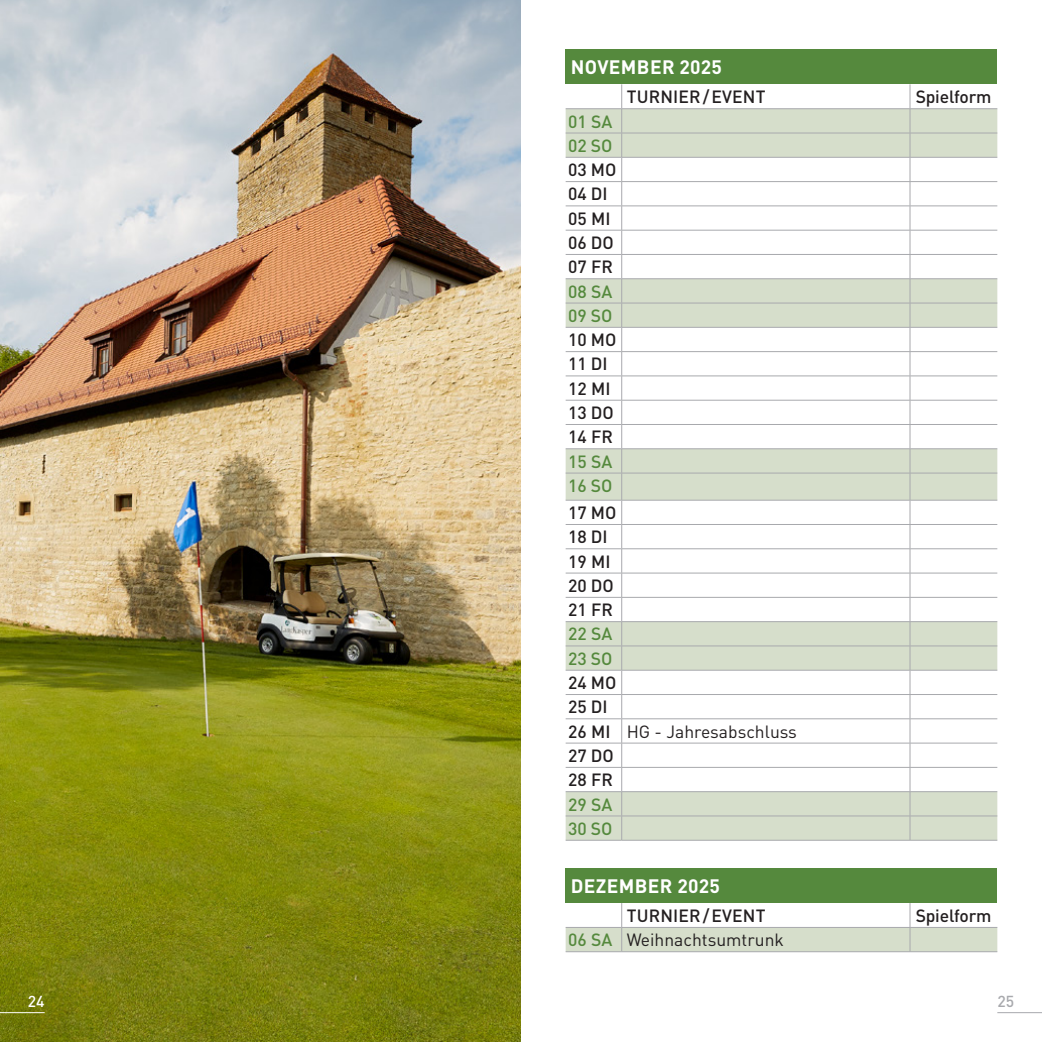
<style>
.page{position:relative;width:1042px;height:1042px;background:#fff}
.page>*{position:absolute;margin:0;border:0;box-sizing:border-box;transform-origin:0 0}
.t1{font:700 19.25px "DIN Pro";letter-spacing:.02em;color:#fff}
.t2{font:500 17.5px "DIN Pro";color:#231f20}
.t3{font:500 17.5px "DIN Pro";color:#55893d}
.t4{font:17.5px "DIN Pro";color:#231f20}
.t5{font:500 17.5px "DIN Pro";color:#231f20}
.t6{font:500 15.75px "DIN Pro";color:#fff}
.t7{font:500 15.75px "DIN Pro";color:#a8a9ad}
</style>
<div class="page">
<img style="left:0;top:0;width:521px;height:1042px">
<hr style="left:997px;top:1012px;width:45px;height:1px;background:#a8a9ad">
<hr style="left:0;top:1012px;width:45px;height:1px;background:#fff">
<div style="left:566px;top:50px;width:431px;height:34px;background:#55893d"></div>
<svg style="left:622px;top:109px;width:375px;height:731px;fill:#d6decb"></svg>
<svg style="left:622px;top:158px;width:375px;height:23px"></svg>
<svg style="left:622px;top:182px;width:375px;height:536px"></svg>
<hr style="left:622px;top:133px;width:288px;height:1px;background:#a8a9ad">
<hr style="left:910px;top:133px;width:87px;height:1px;background:#a8a9ad">
<hr style="left:622px;top:303px;width:288px;height:1px;background:#a8a9ad">
<hr style="left:910px;top:303px;width:87px;height:1px;background:#a8a9ad">
<hr style="left:622px;top:473px;width:288px;height:1px;background:#a8a9ad">
<hr style="left:910px;top:473px;width:87px;height:1px;background:#a8a9ad">
<hr style="left:622px;top:645px;width:288px;height:1px;background:#a8a9ad">
<hr style="left:910px;top:645px;width:87px;height:1px;background:#a8a9ad">
<hr style="left:622px;top:815px;width:288px;height:1px;background:#a8a9ad">
<hr style="left:910px;top:815px;width:87px;height:1px;background:#a8a9ad">
<hr style="left:622px;top:108px;width:288px;height:1px;background:#a8a9ad">
<hr style="left:910px;top:108px;width:87px;height:1px;background:#a8a9ad">
<hr style="left:622px;top:278px;width:288px;height:1px;background:#a8a9ad">
<hr style="left:910px;top:278px;width:87px;height:1px;background:#a8a9ad">
<hr style="left:622px;top:448px;width:288px;height:1px;background:#a8a9ad">
<hr style="left:910px;top:448px;width:87px;height:1px;background:#a8a9ad">
<hr style="left:622px;top:621px;width:288px;height:1px;background:#a8a9ad">
<hr style="left:910px;top:621px;width:87px;height:1px;background:#a8a9ad">
<hr style="left:622px;top:791px;width:288px;height:1px;background:#a8a9ad">
<hr style="left:910px;top:791px;width:87px;height:1px;background:#a8a9ad">
<hr style="left:622px;top:206px;width:288px;height:1px;background:#a8a9ad">
<hr style="left:910px;top:206px;width:87px;height:1px;background:#a8a9ad">
<hr style="left:622px;top:376px;width:288px;height:1px;background:#a8a9ad">
<hr style="left:910px;top:376px;width:87px;height:1px;background:#a8a9ad">
<hr style="left:622px;top:548px;width:288px;height:1px;background:#a8a9ad">
<hr style="left:910px;top:548px;width:87px;height:1px;background:#a8a9ad">
<hr style="left:622px;top:718px;width:288px;height:1px;background:#a8a9ad">
<hr style="left:910px;top:718px;width:87px;height:1px;background:#a8a9ad">
<hr style="left:622px;top:230px;width:288px;height:1px;background:#a8a9ad">
<hr style="left:910px;top:230px;width:87px;height:1px;background:#a8a9ad">
<hr style="left:622px;top:254px;width:288px;height:1px;background:#a8a9ad">
<hr style="left:910px;top:254px;width:87px;height:1px;background:#a8a9ad">
<hr style="left:622px;top:400px;width:288px;height:1px;background:#a8a9ad">
<hr style="left:910px;top:400px;width:87px;height:1px;background:#a8a9ad">
<hr style="left:622px;top:424px;width:288px;height:1px;background:#a8a9ad">
<hr style="left:910px;top:424px;width:87px;height:1px;background:#a8a9ad">
<hr style="left:622px;top:573px;width:288px;height:1px;background:#a8a9ad">
<hr style="left:910px;top:573px;width:87px;height:1px;background:#a8a9ad">
<hr style="left:622px;top:597px;width:288px;height:1px;background:#a8a9ad">
<hr style="left:910px;top:597px;width:87px;height:1px;background:#a8a9ad">
<hr style="left:622px;top:743px;width:288px;height:1px;background:#a8a9ad">
<hr style="left:910px;top:743px;width:87px;height:1px;background:#a8a9ad">
<hr style="left:622px;top:767px;width:288px;height:1px;background:#a8a9ad">
<hr style="left:910px;top:767px;width:87px;height:1px;background:#a8a9ad">
<hr style="left:622px;top:181px;width:288px;height:1px;background:#a8a9ad">
<hr style="left:910px;top:181px;width:87px;height:1px;background:#a8a9ad">
<hr style="left:622px;top:351px;width:288px;height:1px;background:#a8a9ad">
<hr style="left:910px;top:351px;width:87px;height:1px;background:#a8a9ad">
<hr style="left:622px;top:500px;width:288px;height:1px;background:#a8a9ad">
<hr style="left:910px;top:500px;width:87px;height:1px;background:#a8a9ad">
<hr style="left:622px;top:524px;width:288px;height:1px;background:#a8a9ad">
<hr style="left:910px;top:524px;width:87px;height:1px;background:#a8a9ad">
<hr style="left:622px;top:670px;width:288px;height:1px;background:#a8a9ad">
<hr style="left:910px;top:670px;width:87px;height:1px;background:#a8a9ad">
<hr style="left:622px;top:694px;width:288px;height:1px;background:#a8a9ad">
<hr style="left:910px;top:694px;width:87px;height:1px;background:#a8a9ad">
<hr style="left:566px;top:840px;width:56px;height:1px;background:#a8a9ad">
<hr style="left:622px;top:840px;width:288px;height:1px;background:#a8a9ad">
<hr style="left:910px;top:840px;width:87px;height:1px;background:#a8a9ad">
<hr style="left:622px;top:157px;width:288px;height:1px;background:#a8a9ad">
<hr style="left:910px;top:157px;width:87px;height:1px;background:#a8a9ad">
<hr style="left:622px;top:327px;width:288px;height:1px;background:#a8a9ad">
<hr style="left:910px;top:327px;width:87px;height:1px;background:#a8a9ad">
<svg style="left:566px;top:84px;width:56px;height:756px"></svg>
<svg style="left:909px;top:84px;width:1px;height:756px"></svg>
<div style="left:566px;top:868px;width:431px;height:35px;background:#55893d"></div>
<hr style="left:622px;top:951px;width:288px;height:1px;background:#a8a9ad">
<hr style="left:910px;top:951px;width:87px;height:1px;background:#a8a9ad">
<hr style="left:566px;top:951px;width:56px;height:1px;background:#a8a9ad">
<svg style="left:566px;top:903px;width:431px;height:48px"></svg>
<p class="t1" style="left:571px;top:54px;width:153px">NOVEMBER 2025</p>
<p class="t2" style="left:627px;top:85px;width:140px">TURNIER/EVENT</p>
<p class="t2" style="left:915px;top:85px;width:77px">Spielform</p>
<p class="t3" style="left:568px;top:109px;width:46px">01 SA</p>
<p class="t3" style="left:568px;top:134px;width:46px">02 SO</p>
<p class="t2" style="left:568px;top:158px;width:50px">03 MO</p>
<p class="t2" style="left:568px;top:182px;width:41px">04 DI</p>
<p class="t2" style="left:568px;top:206px;width:44px">05 MI</p>
<p class="t5" style="left:568px;top:231px;width:47px">06 DO</p>
<p class="t2" style="left:568px;top:255px;width:46px">07 FR</p>
<p class="t3" style="left:568px;top:279px;width:46px">08 SA</p>
<p class="t3" style="left:568px;top:304px;width:46px">09 SO</p>
<p class="t2" style="left:568px;top:328px;width:50px">10 MO</p>
<p class="t2" style="left:568px;top:352px;width:41px">11 DI</p>
<p class="t2" style="left:568px;top:376px;width:44px">12 MI</p>
<p class="t5" style="left:568px;top:401px;width:47px">13 DO</p>
<p class="t2" style="left:568px;top:425px;width:46px">14 FR</p>
<p class="t3" style="left:568px;top:449px;width:46px">15 SA</p>
<p class="t3" style="left:568px;top:474px;width:46px">16 SO</p>
<p class="t2" style="left:568px;top:501px;width:50px">17 MO</p>
<p class="t2" style="left:568px;top:525px;width:41px">18 DI</p>
<p class="t2" style="left:568px;top:549px;width:44px">19 MI</p>
<p class="t5" style="left:568px;top:574px;width:47px">20 DO</p>
<p class="t2" style="left:568px;top:598px;width:46px">21 FR</p>
<p class="t3" style="left:568px;top:622px;width:46px">22 SA</p>
<p class="t3" style="left:568px;top:646px;width:46px">23 SO</p>
<p class="t2" style="left:568px;top:671px;width:50px">24 MO</p>
<p class="t2" style="left:568px;top:695px;width:41px">25 DI</p>
<p class="t2" style="left:568px;top:719px;width:44px">26 MI</p>
<p class="t4" style="left:627px;top:719px;width:172px">HG - Jahresabschluss</p>
<p class="t5" style="left:568px;top:744px;width:47px">27 DO</p>
<p class="t2" style="left:568px;top:768px;width:46px">28 FR</p>
<p class="t3" style="left:568px;top:792px;width:46px">29 SA</p>
<p class="t3" style="left:568px;top:816px;width:46px">30 SO</p>
<p class="t1" style="left:571px;top:873px;width:151px">DEZEMBER 2025</p>
<p class="t2" style="left:627px;top:903px;width:140px">TURNIER/EVENT</p>
<p class="t2" style="left:915px;top:903px;width:77px">Spielform</p>
<p class="t3" style="left:568px;top:928px;width:46px">06 SA</p>
<p class="t4" style="left:627px;top:928px;width:159px">Weihnachtsumtrunk</p>
<p class="t6" style="left:28px;top:991px;width:18px">24</p>
<p class="t7" style="left:997px;top:991px;width:18px">25</p>
</div>
